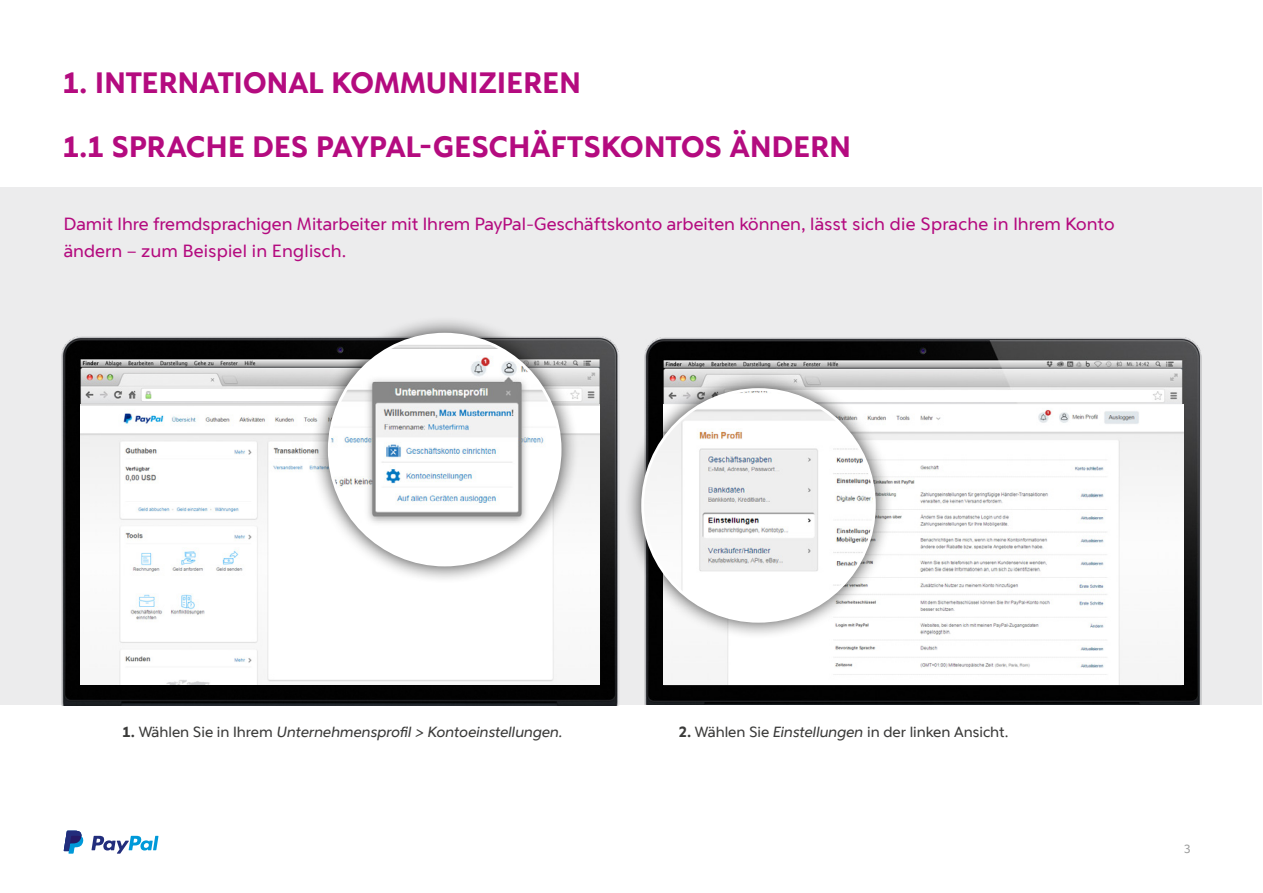
<style>
.page{position:relative;width:1263px;height:893px;background:#fff}
.page>*{position:absolute;margin:0;border:0;box-sizing:border-box;transform-origin:0 0}
.t1{font:700 30px "Pay Pal Forward W04";letter-spacing:.005em;color:#b40b7f}
.t2{font:18px/27px "Pay Pal Forward W04";color:#b40b7f}
.t3{font:italic 15px "Pay Pal Forward W04";color:#3b3b3a}
.t4{font:15px "Pay Pal Forward W04";color:#3b3b3a}
.t5{font:12px "Pay Pal Forward W04";color:#9c9d9d}
.s1{font-weight:700;font-style:normal}
.s2{font-style:normal}
.s3{font-weight:700}
.s4{font-style:italic}
</style>
<div class="page">
<svg style="left:91px;top:836px;width:67px;height:18px"></svg>
<svg style="left:64px;top:831px;width:19px;height:23px"></svg>
<div style="left:0;top:187px;width:1262px;height:518px;background:#ececed"></div>
<img style="left:61px;top:336px;width:488px;height:369px">
<img style="left:549px;top:336px;width:653px;height:369px">
<img style="left:81px;top:405px;width:518px;height:280px">
<div style="left:310px;top:315px;width:269px;height:269px;background:#000;opacity:.75"></div>
<img style="left:329px;top:334px;width:231px;height:231px;border-radius:115px">
<img style="left:663px;top:404px;width:521px;height:281px">
<div style="left:624px;top:371px;width:269px;height:269px;background:#000;opacity:.75"></div>
<img style="left:643px;top:389px;width:231px;height:232px;border-radius:116px">
<h1 class="t1" style="left:63px;top:64px;width:520px">1. INTERNATIONAL KOMMUNIZIEREN</h1>
<h1 class="t1" style="left:63px;top:128px;width:790px">1.1 SPRACHE DES PAYPAL-GESCHÄFTSKONTOS ÄNDERN</h1>
<p class="t2" style="left:64px;top:210px;width:1052px">Damit Ihre fremdsprachigen Mitarbeiter mit Ihrem PayPal-Geschäftskonto arbeiten können, lässt sich die Sprache in Ihrem Konto ändern – zum Beispiel in Englisch.</p>
<p class="t3" style="left:122px;top:722px;width:442px"><span class="s1">1.</span> <span class="s2">Wählen Sie in Ihrem</span> Unternehmensprofil &gt; Kontoeinstellungen.</p>
<p class="t4" style="left:678px;top:722px;width:332px"><span class="s3">2.</span> Wählen Sie <span class="s4">Einstellungen</span> in der linken Ansicht.</p>
<p class="t5" style="left:1184px;top:841px;width:8px">3</p>
</div>
